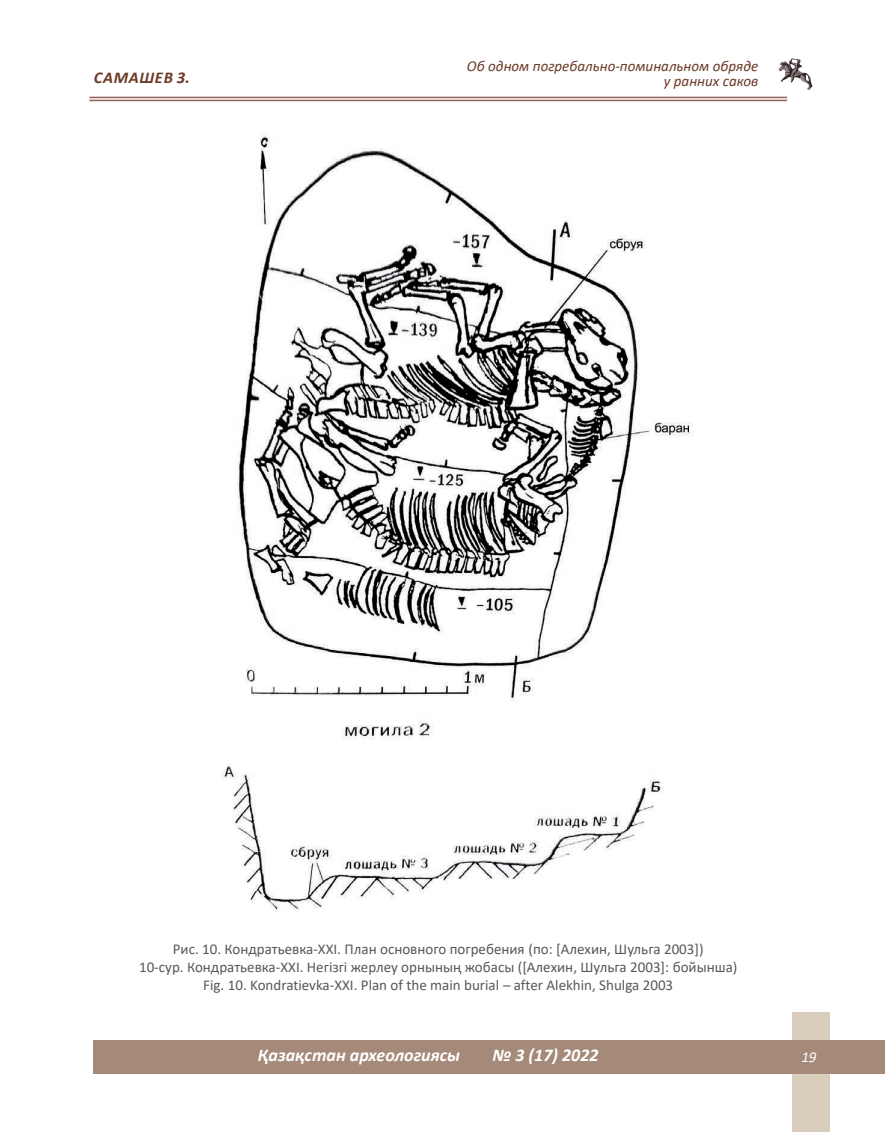
<style>
.page{position:relative;width:885px;height:1132px;background:#fff}
.page>*{position:absolute;margin:0;border:0;box-sizing:border-box;transform-origin:0 0}
.t1{font:italic 700 18px "Calibri";color:#fff}
.t2{font:italic 700 16.5px "Calibri";color:#6c3a27}
.t3{font:15px/18px "Calibri";color:#57585a;text-align:center}
.t4{font:italic 15px/15px "Calibri";color:#6c3a27;text-align:right}
.t5{font:italic 15px "Calibri";color:#fff}
</style>
<div class="page">
<img style="left:778px;top:58px;width:35px;height:32px">
<hr style="left:89px;top:97px;width:698px;height:1px;background:#906154">
<hr style="left:89px;top:100px;width:698px;height:1px;background:#906154">
<div style="left:792px;top:1012px;width:37px;height:119px;background:#d9cdbb"></div>
<div style="left:0;top:1040px;width:884px;height:33px;background:#a58979"></div>
<div style="left:0;top:1022px;width:93px;height:68px;background:#fff"></div>
<img style="left:222px;top:133px;width:471px;height:779px">
<p class="t2" style="left:94px;top:65px;width:22px">Сама</p>
<p class="t2" style="left:139px;top:65px;width:52px">шев З.</p>
<p class="t4" style="left:467px;top:58px;width:293px">Об одном погребально-поминальном обряде у ранних саков</p>
<p class="t3" style="left:139px;top:939px;width:599px">Рис. 10. Кондратьевка-XXI. План основного погребения (по: [Алехин, Шульга 2003])<br>10-сур. Кондратьевка-XXI. Негізгі жерлеу орнының жобасы ([Алехин, Шульга 2003]: бойынша)<br>Fig. 10. Kondratievka-XXI. Plan of the main burial – after Alekhin, Shulga 2003</p>
<p class="t1" style="left:258px;top:1042px;width:204px">Қазақстан археологиясы</p>
<p class="t1" style="left:492px;top:1042px;width:108px">№ 3 (17) 2022</p>
<p class="t5" style="left:801px;top:1046px;width:17px">19</p>
</div>
